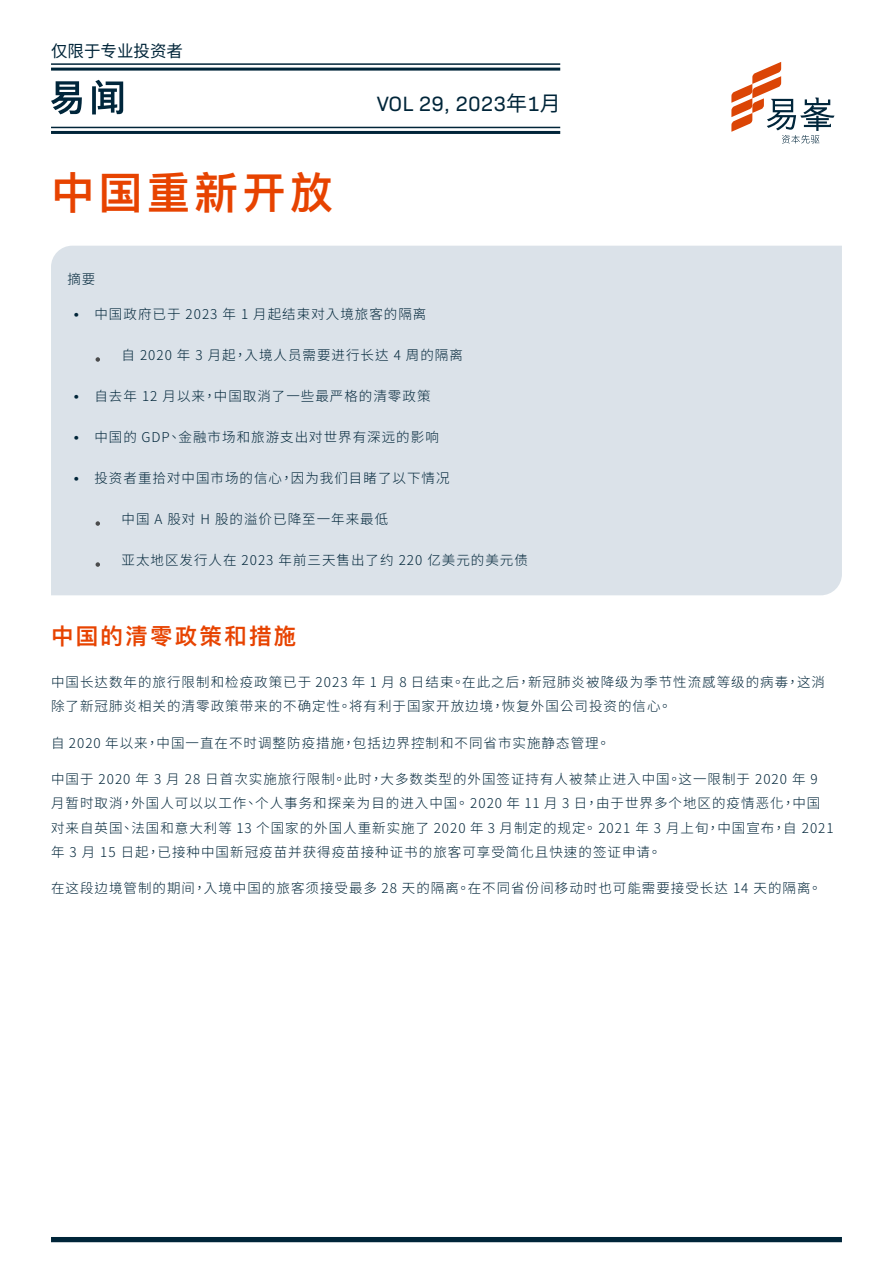
<style>
.page{position:relative;width:893px;height:1263px;background:#fff}
.page>*{position:absolute;margin:0;border:0;box-sizing:border-box;transform-origin:0 0}
.t1{font:600 43.5px "Ping Fang SC";letter-spacing:.1em;color:#e74300}
.t2{font:600 22.5px "Ping Fang HK";letter-spacing:.1em;color:#e74300}
.t3{font:21px "Bio Sans";color:#002539}
.t4{font:16.5px "Noto Sans CJ Ksc";color:#002539}
.t5{font:300 13.5px/24px "Noto Sans CJ Ktc";letter-spacing:.075em;color:#002539}
.s1{font-family:"Noto Sans CJ Ktc"}
.s2{font-family:"Josefin Sans";font-weight:600}
</style>
<div class="page">
<div style="left:51px;top:246px;width:791px;height:349px;background:#dbe2e9"></div>
<hr style="left:51px;top:68px;width:509px;height:3px;background:#002539">
<hr style="left:51px;top:63px;width:509px;height:2px;background:#002539">
<hr style="left:51px;top:131px;width:509px;height:3px;background:#002539">
<hr style="left:51px;top:127px;width:509px;height:1px;background:#002539">
<div style="left:51px;top:1237px;width:791px;height:5px;background:#002539"></div>
<svg style="left:51px;top:81px;width:31px;height:33px"></svg>
<svg style="left:92px;top:80px;width:31px;height:34px"></svg>
<svg style="left:731px;top:62px;width:104px;height:82px"></svg>
<svg style="left:96px;top:357px;width:4px;height:5px"></svg>
<svg style="left:96px;top:521px;width:4px;height:5px"></svg>
<svg style="left:96px;top:562px;width:4px;height:5px"></svg>
<p class="t4" style="left:51px;top:42px;width:133px">仅限于专业投资者</p>
<p class="t1" style="left:51px;top:165px;width:284px">中国重新开放</p>
<p class="t5" style="left:67px;top:268px;width:30px">摘要</p>
<p class="t3" style="left:377px;top:88px;width:185px">VOL 29, 2023<span class="s1">年</span>1<span class="s1">月</span></p>
<p class="t5" style="left:73px;top:302px;width:355px"><span class="s2">•</span> 中国政府已于 2023 年 1 月起结束对入境旅客的隔离</p>
<p class="t5" style="left:121px;top:343px;width:343px">自 2020 年 3 月起，入境人员需要进行长达 4 周的隔离</p>
<p class="t5" style="left:73px;top:384px;width:359px"><span class="s2">•</span> 自去年 12 月以来，中国取消了一些最严格的清零政策</p>
<p class="t5" style="left:73px;top:425px;width:367px"><span class="s2">•</span> 中国的 GDP、金融市场和旅游支出对世界有深远的影响</p>
<p class="t5" style="left:73px;top:466px;width:378px"><span class="s2">•</span> 投资者重拾对中国市场的信心，因为我们目睹了以下情况</p>
<p class="t5" style="left:121px;top:507px;width:268px">中国 A 股对 H 股的溢价已降至一年来最低</p>
<p class="t5" style="left:121px;top:548px;width:408px">亚太地区发行人在 2023 年前三天售出了约 220 亿美元的美元债</p>
<p class="t2" style="left:51px;top:623px;width:247px">中国的清零政策和措施</p>
<p class="t5" style="left:51px;top:670px;width:776px">中国长达数年的旅行限制和检疫政策已于 2023 年 1 月 8 日结束。在此之后，新冠肺炎被降级为季节性流感等级的病毒，这消除了新冠肺炎相关的清零政策带来的不确定性。将有利于国家开放边境，恢复外国公司投资的信心。</p>
<p class="t5" style="left:51px;top:731px;width:560px">自 2020 年以来，中国一直在不时调整防疫措施，包括边界控制和不同省市实施静态管理。</p>
<p class="t5" style="left:51px;top:768px;width:784px">中国于 2020 年 3 月 28 日首次实施旅行限制。此时，大多数类型的外国签证持有人被禁止进入中国。这一限制于 2020 年 9月暂时取消，外国人可以以工作、个人事务和探亲为目的进入中国。 2020 年 11 月 3 日，由于世界多个地区的疫情恶化，中国对来自英国、法国和意大利等 13 个国家的外国人重新实施了 2020 年 3 月制定的规定。 2021 年 3 月上旬，中国宣布，自 2021年 3 月 15 日起，已接种中国新冠疫苗并获得疫苗接种证书的旅客可享受简化且快速的签证申请。</p>
<p class="t5" style="left:51px;top:876px;width:772px">在这段边境管制的期间，入境中国的旅客须接受最多 28 天的隔离。在不同省份间移动时也可能需要接受长达 14 天的隔离。</p>
</div>
